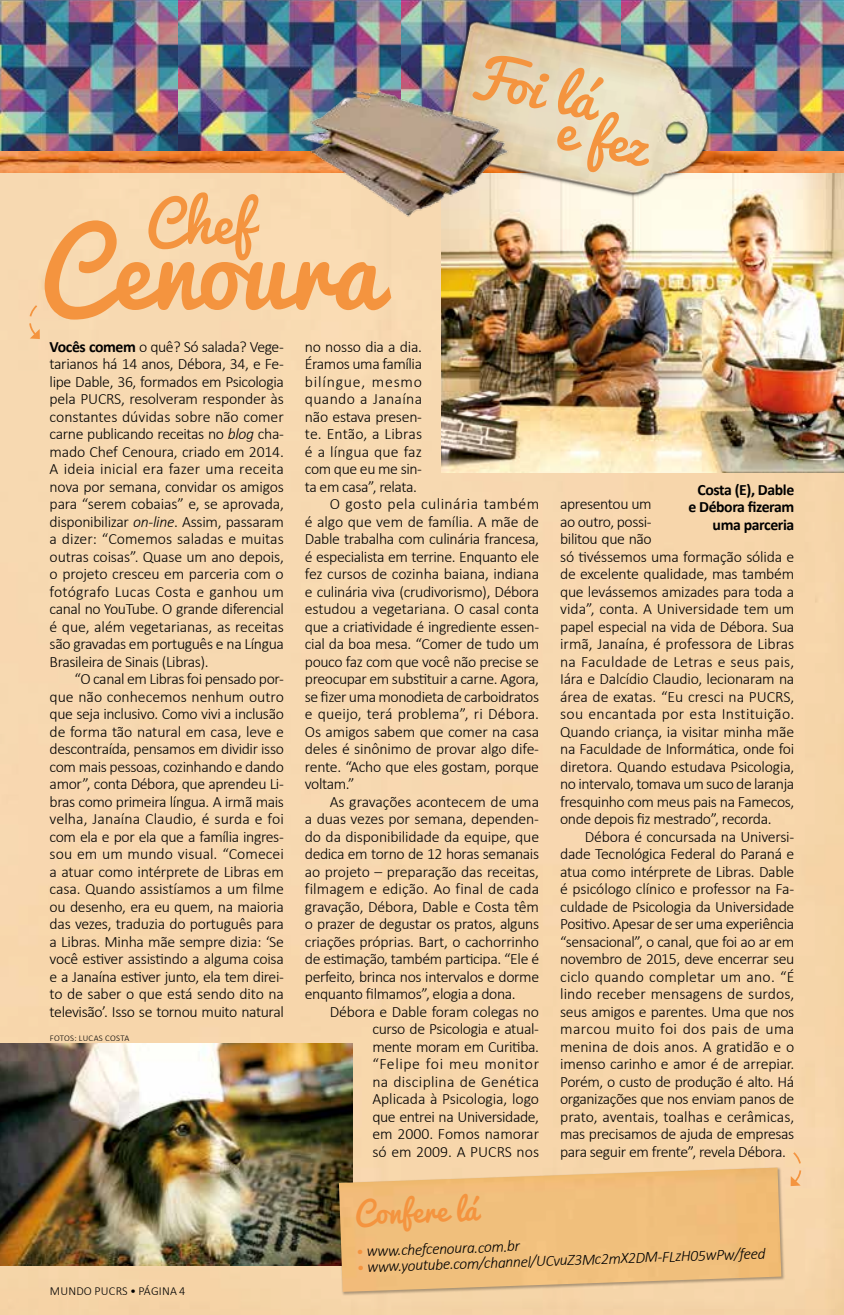
<style>
.page{position:relative;width:844px;height:1315px;background:#fff}
.page>*{position:absolute;margin:0;border:0;box-sizing:border-box;transform-origin:0 0}
.t1{font:102.38px "Pacifico";color:#f4943f}
.t2{font:55.12px "Pacifico";color:#f4943f}
.t3{font:52.68px "Pacifico";color:#f4943f}
.t4{font:29.75px "Pacifico";color:#f4943f}
.t5{font:300 15.75px/17.5px "Calibri";letter-spacing:-.02em;color:#000;text-align:justify}
.t6{font:italic 300 15.75px "Calibri";color:#000}
.t7{font:300 15.75px "Calibri";letter-spacing:.005em;color:#000}
.t8{font:300 15.75px "Calibri";letter-spacing:.01em;color:#000}
.t9{font:700 15.75px/17.5px "Calibri";letter-spacing:-.025em;color:#000;text-align:right}
.t10{font:300 15.75px "Calibri";color:#000}
.t11{font:300 15.75px "Calibri";letter-spacing:.025em;color:#000}
.t12{font:300 15.75px "Calibri";letter-spacing:.015em;color:#000}
.t13{font:300 15.75px "Calibri";letter-spacing:.035em;color:#000}
.t14{font:300 15.75px "Calibri";letter-spacing:.05em;color:#000}
.t15{font:300 15.75px "Calibri";letter-spacing:.02em;color:#000}
.t16{font:300 12.25px "Calibri";letter-spacing:.015em;color:#000}
.t17{font:300 8.75px "Calibri";letter-spacing:.03em;color:#000}
.s1{font-weight:700}
.s2{font-style:italic}
.s3{color:#f4943f}
</style>
<div class="page">
<div style="left:0;top:172px;width:843px;height:1143px;background:#f7d7b0"></div>
<img style="left:0;top:0;width:399px;height:152px">
<img style="left:399px;top:0;width:444px;height:152px">
<img style="left:442px;top:172px;width:401px;height:301px">
<img style="left:0;top:152px;width:843px;height:20px">
<img style="left:437px;top:11px;width:286px;height:202px">
<img style="left:300px;top:88px;width:210px;height:130px">
<img style="left:0;top:1043px;width:352px;height:222px">
<div style="left:338px;top:1166px;width:446px;height:129px;background:#000;opacity:.3"></div>
<img style="left:339px;top:1167px;width:442px;height:124px">
<svg style="left:790px;top:1150px;width:12px;height:36px"></svg>
<svg style="left:27px;top:303px;width:13px;height:36px"></svg>
<img style="left:840px;top:903px;width:3px;height:103px">
<h2 class="t2" style="left:146px;top:193px;width:108px">Chef</h2>
<h1 class="t1" style="left:40px;top:215px;width:340px">Cenoura</h1>
<h3 class="t3" style="left:479px;top:47px;width:126px;rotate:12deg">Foi lá</h3>
<h3 class="t3" style="left:563px;top:100px;width:92px;rotate:12deg">e fez</h3>
<p class="t5" style="left:50px;top:337px;width:236px"><span class="s1">Vocês comem</span> o quê? Só salada? Vege&shy;tarianos há 14 anos, Débora, 34, e Fe&shy;lipe Dable, 36, formados em Psicologia pela PUCRS, resolveram responder às constantes dúvidas sobre não comer carne publicando receitas no <span class="s2">blog</span> cha&shy;mado Chef Cenoura, criado em 2014.<br>A ideia inicial era fazer uma receita nova por semana, convidar os amigos para “serem cobaias” e, se aprovada, disponibilizar <span class="s2">on-line</span>. Assim, passaram a dizer: “Comemos saladas e muitas outras coisas”. Quase um ano depois, o projeto cresceu em parceria com o fotógrafo Lucas Costa e ganhou um canal no YouTube. O grande diferencial é que, além vegetarianas, as receitas são gravadas em português e na Língua Brasileira de Sinais (Libras).</p>
<p class="t5" style="left:50px;top:670px;width:236px;text-indent:25px">“O canal em Libras foi pensado por&shy;que não conhecemos nenhum outro que seja inclusivo. Como vivi a inclusão de forma tão natural em casa, leve e descontraída, pensamos em dividir isso com mais pessoas, cozinhando e dando amor”, conta Débora, que aprendeu Li&shy;bras como primeira língua. A irmã mais velha, Janaína Claudio, é surda e foi com ela e por ela que a família ingres&shy;sou em um mundo visual. “Comecei a atuar como intérprete de Libras em casa. Quando assistíamos a um filme ou desenho, era eu quem, na maioria das vezes, traduzia do português para a Libras. Minha mãe sempre dizia: ‘Se você estiver assistindo a alguma coisa e a Janaína estiver junto, ela tem direi&shy;to de saber o que está sendo dito na televisão’. Isso se tornou muito natural</p>
<p class="t17" style="left:50px;top:1032px;width:81px">FOTOS: LUCAS COSTA</p>
<p class="t16" style="left:50px;top:1283px;width:137px">MUNDO PUCRS • PÁGINA 4</p>
<p class="t5" style="left:305px;top:337px;width:119px">no nosso dia a dia.</p>
<p class="t5" style="left:305px;top:355px;width:119px">Éramos uma família</p>
<p class="t14" style="left:305px;top:372px;width:119px">bilíngue, mesmo</p>
<p class="t15" style="left:305px;top:389px;width:119px">quando a Janaína</p>
<p class="t5" style="left:305px;top:407px;width:119px">não estava presen-</p>
<p class="t7" style="left:305px;top:424px;width:119px">te. Então, a Libras</p>
<p class="t8" style="left:305px;top:442px;width:119px">é a língua que faz</p>
<p class="t5" style="left:305px;top:460px;width:119px">com que eu me sin-</p>
<p class="t5" style="left:305px;top:477px;width:113px">ta em casa”, relata.</p>
<p class="t11" style="left:329px;top:494px;width:211px">O gosto pela culinária também</p>
<p class="t5" style="left:305px;top:512px;width:235px">é algo que vem de família. A mãe de</p>
<p class="t5" style="left:305px;top:530px;width:236px">Dable trabalha com culinária francesa,</p>
<p class="t5" style="left:305px;top:547px;width:236px">é especialista em terrine. Enquanto ele</p>
<p class="t5" style="left:305px;top:565px;width:236px">fez cursos de cozinha baiana, indiana</p>
<p class="t5" style="left:305px;top:582px;width:236px">e culinária viva (crudivorismo), Débora</p>
<p class="t5" style="left:305px;top:600px;width:236px">estudou a vegetariana. O casal conta</p>
<p class="t5" style="left:305px;top:617px;width:236px">que a criatividade é ingrediente essen-</p>
<p class="t5" style="left:305px;top:635px;width:236px">cial da boa mesa. “Comer de tudo um</p>
<p class="t5" style="left:305px;top:652px;width:235px">pouco faz com que você não precise se</p>
<p class="t5" style="left:305px;top:670px;width:236px">preocupar em substituir a carne. Agora,</p>
<p class="t5" style="left:305px;top:687px;width:236px">se fizer uma monodieta de carboidratos</p>
<p class="t8" style="left:305px;top:704px;width:236px">e queijo, terá problema”, ri Débora.</p>
<p class="t5" style="left:305px;top:722px;width:236px">Os amigos sabem que comer na casa</p>
<p class="t5" style="left:305px;top:740px;width:236px">deles é sinônimo de provar algo dife-</p>
<p class="t5" style="left:305px;top:757px;width:236px">rente. “Acho que eles gostam, porque</p>
<p class="t5" style="left:305px;top:775px;width:51px">voltam.”</p>
<p class="t5" style="left:329px;top:792px;width:211px">As gravações acontecem de uma</p>
<p class="t5" style="left:305px;top:810px;width:236px">a duas vezes por semana, dependen-</p>
<p class="t5" style="left:305px;top:827px;width:236px">do da disponibilidade da equipe, que</p>
<p class="t5" style="left:305px;top:845px;width:236px">dedica em torno de 12 horas semanais</p>
<p class="t5" style="left:305px;top:862px;width:236px">ao projeto – preparação das receitas,</p>
<p class="t7" style="left:305px;top:879px;width:236px">filmagem e edição. Ao final de cada</p>
<p class="t5" style="left:305px;top:897px;width:236px">gravação, Débora, Dable e Costa têm</p>
<p class="t5" style="left:305px;top:915px;width:236px">o prazer de degustar os pratos, alguns</p>
<p class="t5" style="left:305px;top:932px;width:236px">criações próprias. Bart, o cachorrinho</p>
<p class="t5" style="left:305px;top:950px;width:236px">de estimação, também participa. “Ele é</p>
<p class="t5" style="left:305px;top:967px;width:236px">perfeito, brinca nos intervalos e dorme</p>
<p class="t5" style="left:305px;top:985px;width:212px">enquanto filmamos”, elogia a dona.</p>
<p class="t5" style="left:329px;top:1002px;width:211px">Débora e Dable foram colegas no</p>
<p class="t5" style="left:372px;top:1020px;width:168px">curso de Psicologia e atual-</p>
<p class="t5" style="left:372px;top:1037px;width:168px">mente moram em Curitiba.</p>
<p class="t13" style="left:372px;top:1054px;width:168px">“Felipe foi meu monitor</p>
<p class="t12" style="left:372px;top:1072px;width:168px">na disciplina de Genética</p>
<p class="t5" style="left:372px;top:1090px;width:168px">Aplicada à Psicologia, logo</p>
<p class="t5" style="left:372px;top:1107px;width:168px">que entrei na Universidade,</p>
<p class="t10" style="left:372px;top:1124px;width:168px">em 2000. Fomos namorar</p>
<p class="t10" style="left:372px;top:1142px;width:168px">só em 2009. A PUCRS nos</p>
<h3 class="t4" style="left:354px;top:1197px;width:124px;rotate:-2deg">Confere lá</h3>
<p class="t9" style="left:688px;top:480px;width:107px">Costa (E), Dable e Débora fizeram uma parceria</p>
<p class="t5" style="left:560px;top:495px;width:236px;text-align:left">apresentou um<br>ao outro, possi-<br>bilitou que não<br>só tivéssemos uma formação sólida e de excelente qualidade, mas também que levássemos amizades para toda a vida”, conta. A Universidade tem um papel especial na vida de Débora. Sua irmã, Janaína, é professora de Libras na Faculdade de Letras e seus pais, Iára e Dalcídio Claudio, lecionaram na área de exatas. “Eu cresci na PUCRS, sou encantada por esta Instituição.<br>Quando criança, ia visitar minha mãe na Faculdade de Informática, onde foi diretora. Quando estudava Psicologia, no intervalo, tomava um suco de laranja fresquinho com meus pais na Famecos, onde depois fiz mestrado”, recorda.</p>
<p class="t5" style="left:560px;top:827px;width:236px;text-indent:25px">Débora é concursada na Universi&shy;dade Tecnológica Federal do Paraná e atua como intérprete de Libras. Dable é psicólogo clínico e professor na Fa&shy;culdade de Psicologia da Universidade Positivo. Apesar de ser uma experiência “sensacional”, o canal, que foi ao ar em novembro de 2015, deve encerrar seu ciclo quando completar um ano. “É lindo receber mensagens de surdos, seus amigos e parentes. Uma que nos marcou muito foi dos pais de uma menina de dois anos. A gratidão e o imenso carinho e amor é de arrepiar.<br>Porém, o custo de produção é alto. Há organizações que nos enviam panos de prato, aventais, toalhas e cerâmicas, mas precisamos de ajuda de empresas para seguir em frente”, revela Débora.</p>
<p class="t6" style="left:355px;top:1241px;width:165px;rotate:-2deg"><span class="s3">•</span> www.chefcenoura.com.br</p>
<p class="t6" style="left:356px;top:1257px;width:410px;rotate:-2deg"><span class="s3">•</span> www.youtube.com/channel/UCvuZ3Mc2mX2DM-FLzH05wPw/feed</p>
</div>
